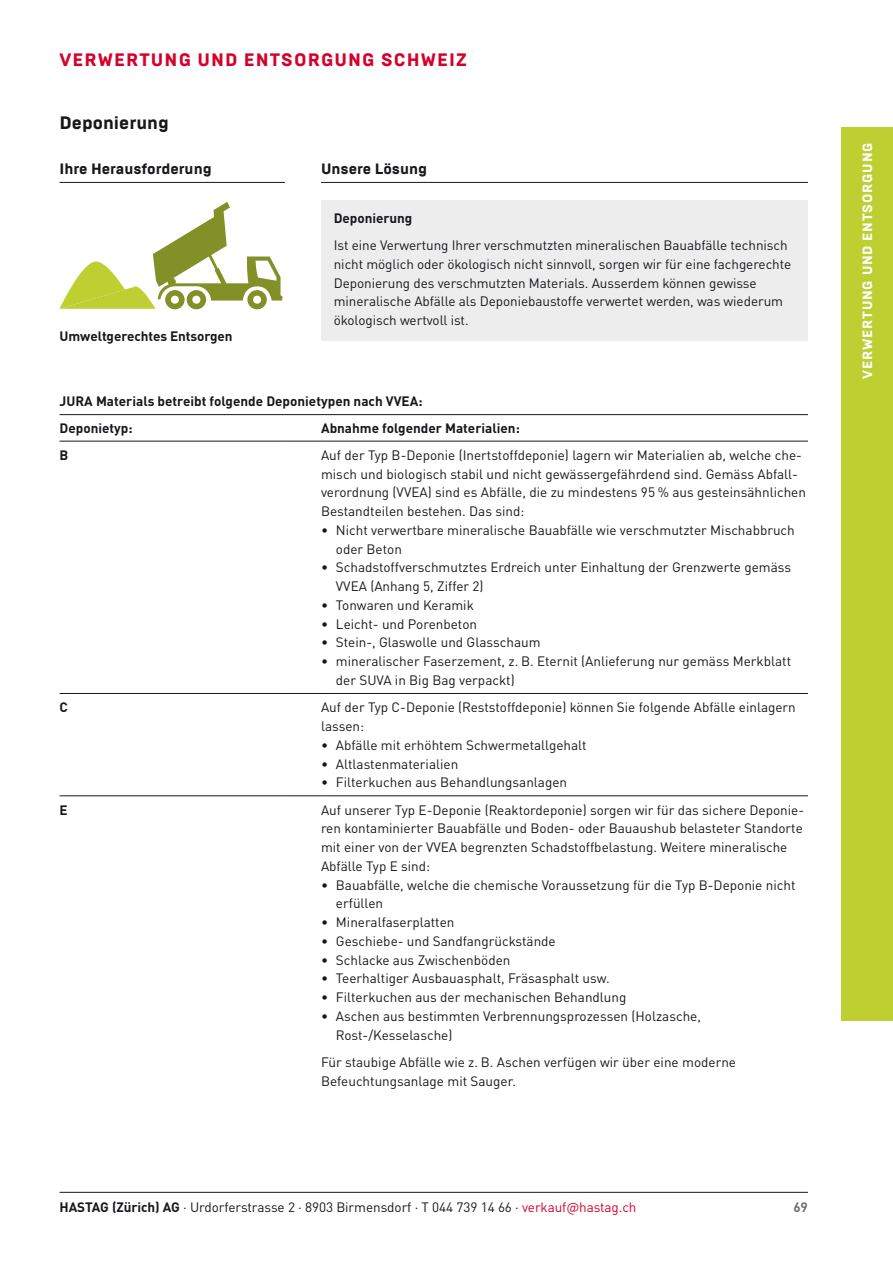
<style>
.page{position:relative;width:893px;height:1263px;background:#fff}
.page>*{position:absolute;margin:0;border:0;box-sizing:border-box;transform-origin:0 0}
.t1{font:800 18px "Brutal Type";letter-spacing:.06em;color:#d6002b}
.t2{font:800 18px "Brutal Type";color:#1a171c}
.t3{font:800 15px "Brutal Type";color:#1a171c}
.t4{font:13.5px/18.8px "DIN Pro";color:#1a171c}
.t5{font:700 13.5px/27.3px "DIN Pro";color:#1a171c}
.t6{font:800 13.5px "Brutal Type";letter-spacing:.06em;color:#fff}
.t7{font:700 13.5px "DIN Pro";color:#707173}
.s1{font-weight:700}
.s2{color:#d6002b}
</style>
<div class="page">
<hr style="left:60px;top:1192px;width:748px;height:1px;background:#1a171c">
<div style="left:321px;top:200px;width:487px;height:140px;background:#ededee"></div>
<hr style="left:60px;top:693px;width:225px;height:1px;background:#1a171c">
<hr style="left:285px;top:693px;width:36px;height:1px;background:#1a171c">
<hr style="left:321px;top:693px;width:487px;height:1px;background:#1a171c">
<hr style="left:60px;top:795px;width:225px;height:1px;background:#1a171c">
<hr style="left:285px;top:795px;width:36px;height:1px;background:#1a171c">
<hr style="left:321px;top:795px;width:487px;height:1px;background:#1a171c">
<hr style="left:60px;top:414px;width:225px;height:1px;background:#1a171c">
<hr style="left:285px;top:414px;width:36px;height:1px;background:#1a171c">
<hr style="left:321px;top:414px;width:487px;height:1px;background:#1a171c">
<hr style="left:60px;top:441px;width:225px;height:1px;background:#1a171c">
<hr style="left:285px;top:441px;width:36px;height:1px;background:#1a171c">
<hr style="left:321px;top:441px;width:487px;height:1px;background:#1a171c">
<hr style="left:60px;top:182px;width:225px;height:1px;background:#1a171c">
<hr style="left:321px;top:182px;width:487px;height:1px;background:#1a171c">
<div style="left:842px;top:128px;width:51px;height:892px;background:#bdcf31"></div>
<svg style="left:60px;top:202px;width:223px;height:107px"></svg>
<h1 class="t1" style="left:60px;top:48px;width:409px">VERWERTUNG UND ENTSORGUNG SCHWEIZ</h1>
<h1 class="t2" style="left:60px;top:112px;width:111px">Deponierung</h1>
<p class="t3" style="left:60px;top:159px;width:154px">Ihre Herausforderung</p>
<p class="t3" style="left:321px;top:159px;width:108px">Unsere Lösung</p>
<p class="t5" style="left:60px;top:321px;width:175px">Umweltgerechtes Entsorgen</p>
<p class="t5" style="left:334px;top:203px;width:80px">Deponierung</p>
<p class="t4" style="left:334px;top:235px;width:459px">Ist eine Verwertung Ihrer verschmutzten mineralischen Bauabfälle technisch nicht möglich oder ökologisch nicht sinnvoll, sorgen wir für eine fachgerechte Deponierung des verschmutzten Materials. Ausserdem können gewisse mineralische Abfälle als Deponiebaustoffe verwertet werden, was wiederum ökologisch wertvoll ist.</p>
<p class="t5" style="left:60px;top:386px;width:365px">JURA Materials betreibt folgende Deponietypen nach VVEA:<br>Deponietyp:</p>
<p class="t5" style="left:321px;top:413px;width:200px">Abnahme folgender Materialien:</p>
<p class="t5" style="left:60px;top:440px;width:10px">B</p>
<p class="t4" style="left:321px;top:444px;width:486px">Auf der Typ B-Deponie (Inertstoffdeponie) lagern wir Materialien ab, welche che&shy;misch und biologisch stabil und nicht gewässergefährdend sind. Gemäss Abfall&shy;verordnung (VVEA) sind es Abfälle, die zu mindestens 95 % aus gesteinsähnlichen Bestandteilen bestehen. Das sind:</p>
<p class="t4" style="left:336px;top:519px;width:460px;text-indent:-15px">• Nicht verwertbare mineralische Bauabfälle wie verschmutzter Mischabbruch oder Beton</p>
<p class="t4" style="left:336px;top:557px;width:457px;text-indent:-15px">• Schadstoffverschmutztes Erdreich unter Einhaltung der Grenzwerte gemäss<br>VVEA (Anhang 5, Ziffer 2)</p>
<p class="t4" style="left:321px;top:594px;width:154px">• Tonwaren und Keramik</p>
<p class="t4" style="left:321px;top:613px;width:158px">• Leicht- und Porenbeton</p>
<p class="t4" style="left:321px;top:632px;width:221px">• Stein-, Glaswolle und Glasschaum</p>
<p class="t4" style="left:336px;top:651px;width:457px;text-indent:-15px">• mineralischer Faserzement, z. B. Eternit (Anlieferung nur gemäss Merkblatt der SUVA in Big Bag verpackt)</p>
<p class="t5" style="left:60px;top:692px;width:10px">C</p>
<p class="t4" style="left:321px;top:697px;width:476px">Auf der Typ C-Deponie (Reststoffdeponie) können Sie folgende Abfälle einlagern lassen:</p>
<p class="t4" style="left:321px;top:734px;width:267px">• Abfälle mit erhöhtem Schwermetallgehalt</p>
<p class="t4" style="left:321px;top:753px;width:139px">• Altlastenmaterialien</p>
<p class="t4" style="left:321px;top:772px;width:248px">• Filterkuchen aus Behandlungsanlagen</p>
<p class="t5" style="left:60px;top:794px;width:10px">E</p>
<p class="t4" style="left:321px;top:799px;width:485px">Auf unserer Typ E-Deponie (Reaktordeponie) sorgen wir für das sichere Deponie&shy;ren kontaminierter Bauabfälle und Boden- oder Bauaushub belasteter Standorte mit einer von der VVEA begrenzten Schadstoffbelastung. Weitere mineralische Abfälle Typ E sind:</p>
<p class="t4" style="left:336px;top:874px;width:461px;text-indent:-15px">• Bauabfälle, welche die chemische Voraussetzung für die Typ B-Deponie nicht erfüllen</p>
<p class="t4" style="left:321px;top:911px;width:135px">• Mineralfaserplatten</p>
<p class="t4" style="left:321px;top:930px;width:236px">• Geschiebe- und Sandfangrückstände</p>
<p class="t4" style="left:321px;top:949px;width:191px">• Schlacke aus Zwischenböden</p>
<p class="t4" style="left:321px;top:968px;width:290px">• Teerhaltiger Ausbauasphalt, Fräsasphalt usw.</p>
<p class="t4" style="left:321px;top:987px;width:307px">• Filterkuchen aus der mechanischen Behandlung</p>
<p class="t4" style="left:336px;top:1005px;width:367px;text-indent:-15px">• Aschen aus bestimmten Verbrennungsprozessen (Holzasche,<br>Rost-/Kesselasche)</p>
<p class="t4" style="left:321px;top:1051px;width:417px">Für staubige Abfälle wie z. B. Aschen verfügen wir über eine moderne<br>Befeuchtungsanlage mit Sauger.</p>
<p class="t4" style="left:60px;top:1196px;width:578px"><span class="s1">HASTAG (Zürich) AG</span> · Urdorferstrasse 2 · 8903 Birmensdorf · T 044 739 14 66 · <span class="s2">verkauf@hastag.ch</span></p>
<p class="t7" style="left:793px;top:1195px;width:16px">69</p>
<p class="t6" style="left:859px;top:379px;width:238px;rotate:-90deg">VERWERTUNG UND ENTSORGUNG</p>
</div>
